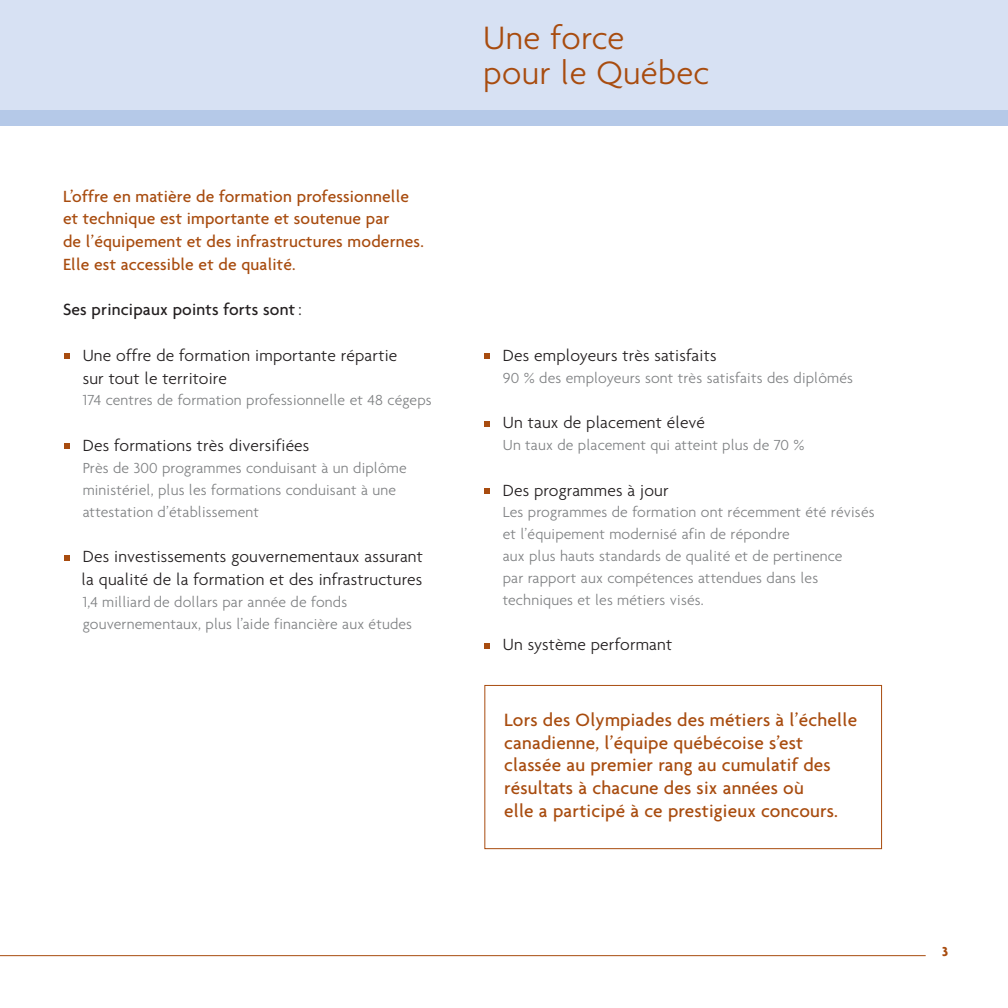
<style>
.page{position:relative;width:1008px;height:1008px;background:#fff}
.page>*{position:absolute;margin:0;border:0;box-sizing:border-box;transform-origin:0 0}
.t1{font:300 35px/35px "Agenda";letter-spacing:.01em;color:#a84c0f}
.t2{font:500 19.25px/22.8px "Agenda";letter-spacing:.01em;color:#a84c0f}
.t3{font:300 17.5px/22.8px "Agenda";letter-spacing:.01em;color:#231f20}
.t4{font:500 17.5px/22.8px "Agenda";letter-spacing:.01em;color:#a84c0f}
.t5{font:500 17.5px "Agenda";letter-spacing:.01em;color:#231f20}
.t6{font:300 15.75px/21.9px "Agenda";letter-spacing:.01em;color:#808284}
.t7{font:700 14px "Agenda";color:#a84c0f}
.s1{font-weight:300}
</style>
<div class="page">
<hr style="left:0;top:955px;width:926px;height:1px;background:#a84c0f">
<div style="left:0;top:0;width:1008px;height:110px;background:#d7e1f3"></div>
<div style="left:0;top:110px;width:1008px;height:16px;background:#b5c9e8"></div>
<svg style="left:485px;top:643px;width:5px;height:6px"></svg>
<svg style="left:485px;top:488px;width:5px;height:6px"></svg>
<svg style="left:485px;top:421px;width:5px;height:5px"></svg>
<svg style="left:485px;top:354px;width:5px;height:5px"></svg>
<svg style="left:65px;top:555px;width:5px;height:5px"></svg>
<svg style="left:65px;top:444px;width:5px;height:5px"></svg>
<svg style="left:65px;top:354px;width:5px;height:5px"></svg>
<div style="left:484px;top:685px;width:398px;height:164px;border:1px solid #a84c0f"></div>
<p class="t4" style="left:63px;top:186px;width:362px">L’offre en matière de formation professionnelle et technique est importante et soutenue par<br>de l’équipement et des infrastructures modernes.<br>Elle est accessible et de qualité.</p>
<p class="t5" style="left:63px;top:301px;width:240px">Ses principaux points forts sont <span class="s1">:</span></p>
<p class="t3" style="left:83px;top:346px;width:316px">Une offre de formation importante répartie sur tout le territoire</p>
<p class="t6" style="left:83px;top:391px;width:350px">174 centres de formation professionnelle et 48 cégeps</p>
<p class="t3" style="left:83px;top:436px;width:228px">Des formations très diversifiées</p>
<p class="t6" style="left:83px;top:458px;width:326px">Près de 300 programmes conduisant à un diplôme ministériel, plus les formations conduisant à une attestation d’établissement</p>
<p class="t3" style="left:82px;top:547px;width:343px">Des investissements gouvernementaux assurant la qualité de la formation et des infrastructures</p>
<p class="t6" style="left:83px;top:592px;width:331px">1,4 milliard de dollars par année de fonds gouvernementaux, plus l’aide financière aux études</p>
<h1 class="t1" style="left:483px;top:24px;width:228px">Une force<br>pour le Québec</h1>
<p class="t3" style="left:503px;top:346px;width:215px">Des employeurs très satisfaits</p>
<p class="t6" style="left:503px;top:368px;width:352px">90 % des employeurs sont très satisfaits des diplômés</p>
<p class="t3" style="left:503px;top:413px;width:204px">Un taux de placement élevé</p>
<p class="t6" style="left:503px;top:436px;width:303px">Un taux de placement qui atteint plus de 70 %</p>
<p class="t3" style="left:503px;top:480px;width:167px">Des programmes à jour</p>
<p class="t6" style="left:503px;top:503px;width:373px">Les programmes de formation ont récemment été révisés et l’équipement modernisé afin de répondre<br>aux plus hauts standards de qualité et de pertinence<br>par rapport aux compétences attendues dans les techniques et les métiers visés.</p>
<p class="t3" style="left:503px;top:635px;width:171px">Un système performant</p>
<p class="t2" style="left:504px;top:710px;width:355px">Lors des Olympiades des métiers à l’échelle canadienne, l’équipe québécoise s’est classée au premier rang au cumulatif des résultats à chacune des six années où<br>elle a participé à ce prestigieux concours.</p>
<p class="t7" style="left:942px;top:945px;width:8px">3</p>
</div>
